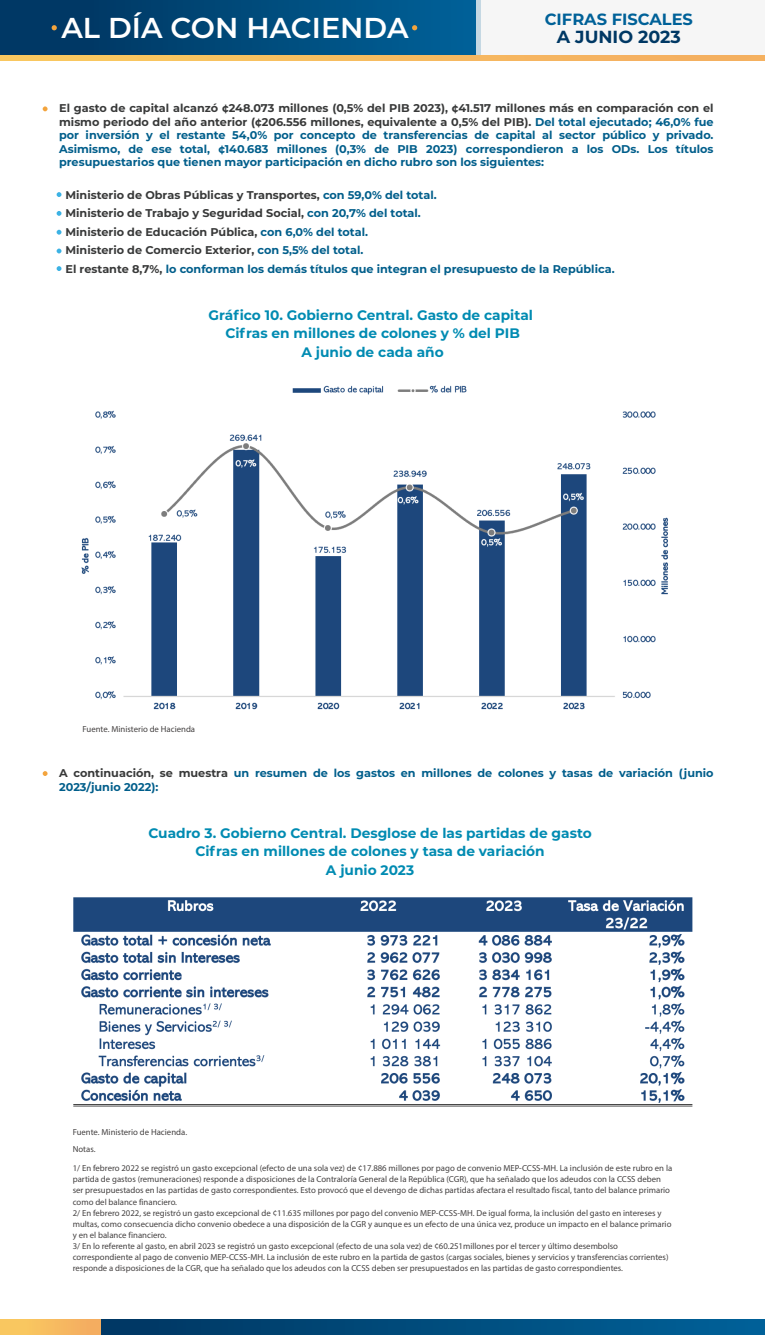
<style>
.page{position:relative;width:765px;height:1335px;background:#fff}
.page>*{position:absolute;margin:0;border:0;box-sizing:border-box;transform-origin:0 0}
.t1{font:600 28.75px "Montserrat";color:#fff}
.t2{font:700 17.5px "Montserrat";color:#003864}
.t3{font:700 16.25px "Montserrat";color:#006198}
.t4{font:700 13.75px/18.6px "Montserrat";color:#008bb2;text-align:center}
.t5{font:700 11.25px/13.5px "Montserrat";color:#005e8b;text-align:justify}
.t6{font:700 11.25px/18.5px "Montserrat";color:#383939}
.t7{font:8.75px/11px "Myriad Pro";color:#444141}
.s1{color:#383939}
.s2{color:#005e8b}
</style>
<div class="page">
<svg style="left:43px;top:106px;width:5px;height:5px"></svg>
<svg style="left:43px;top:771px;width:5px;height:5px"></svg>
<svg style="left:0;top:54px;width:765px;height:6px;background:#ddb36c"></svg>
<div style="left:0;top:0;width:765px;height:54px;background:#f6f6f6"></div>
<div style="left:0;top:0;width:475px;height:54px;background:linear-gradient(to right,#00325d,#006097)"></div>
<svg style="left:52px;top:25px;width:5px;height:5px"></svg>
<svg style="left:412px;top:25px;width:5px;height:5px"></svg>
<svg style="left:101px;top:1319px;width:664px;height:16px;background:#004b7d"></svg>
<div style="left:0;top:1319px;width:101px;height:16px;background:linear-gradient(to right,#facd60,#f4ab60)"></div>
<svg style="left:57px;top:192px;width:4px;height:5px"></svg>
<svg style="left:57px;top:211px;width:4px;height:5px"></svg>
<svg style="left:57px;top:266px;width:4px;height:5px"></svg>
<svg style="left:57px;top:249px;width:4px;height:4px"></svg>
<svg style="left:57px;top:230px;width:4px;height:5px"></svg>
<img style="left:73px;top:897px;width:620px;height:210px">
<img style="left:81px;top:385px;width:587px;height:325px">
<h1 class="t1" style="left:61px;top:7px;width:349px">AL DÍA CON HACIENDA</h1>
<h3 class="t3" style="left:545px;top:7px;width:150px">CIFRAS FISCALES</h3>
<h2 class="t2" style="left:557px;top:25px;width:125px">A JUNIO 2023</h2>
<p class="t5" style="left:59px;top:101px;width:656px"><span class="s1">El gasto de capital alcanzó ¢248.073 millones (0,5% del PIB 2023), ¢41.517 millones más en comparación con el mismo periodo del año anterior (¢206.556 millones, equivalente a 0,5% del PIB).</span> Del total ejecutado; 46,0% fue por inversión y el restante 54,0% por concepto de transferencias de capital al sector público y privado.<br>Asimismo, de ese total, ¢140.683 millones (0,3% de PIB 2023) correspondieron a los ODs. Los títulos presupuestarios que tienen mayor participación en dicho rubro son los siguientes:</p>
<p class="t6" style="left:66px;top:185px;width:551px">Ministerio de Obras Públicas y Transportes, <span class="s2">con 59,0% del total.<br></span>Ministerio de Trabajo y Seguridad Social, <span class="s2">con 20,7% del total.<br></span>Ministerio de Educación Pública, <span class="s2">con 6,0% del total.<br></span>Ministerio de Comercio Exterior, <span class="s2">con 5,5% del total.<br></span>El restante 8,7%, <span class="s2">lo conforman los demás títulos que integran el presupuesto de la República.</span></p>
<h3 class="t4" style="left:208px;top:305px;width:326px">Gráfico 10. Gobierno Central. Gasto de capital<br>Cifras en millones de colones y % del PIB<br>A junio de cada año</h3>
<p class="t7" style="left:83px;top:723px;width:114px">Fuente. Ministerio de Hacienda</p>
<p class="t5" style="left:59px;top:766px;width:656px"><span class="s1">A continuación, se muestra</span> un resumen de los gastos en millones de colones y tasas de variación (junio<br>2023/junio 2022):</p>
<h3 class="t4" style="left:148px;top:823px;width:445px">Cuadro 3. Gobierno Central. Desglose de las partidas de gasto<br>Cifras en millones de colones y tasa de variación<br>A junio 2023</h3>
<p class="t7" style="left:73px;top:1123px;width:116px;line-height:17.1px">Fuente. Ministerio de Hacienda.<br>Notas.</p>
<p class="t7" style="left:73px;top:1163px;width:601px">1/ En febrero 2022 se registró un gasto excepcional (efecto de una sola vez) de ¢17.886 millones por pago de convenio MEP-CCSS-MH. La inclusión de este rubro en la partida de gastos (remuneraciones) responde a disposiciones de la Contraloría General de la República (CGR), que ha señalado que los adeudos con la CCSS deben ser presupuestados en las partidas de gasto correspondientes. Esto provocó que el devengo de dichas partidas afectara el resultado fiscal, tanto del balance primario como del balance financiero.<br>2/ En febrero 2022, se registró un gasto excepcional de ¢11.635 millones por pago del convenio MEP-CCSS-MH. De igual forma, la inclusión del gasto en intereses y multas, como consecuencia dicho convenio obedece a una disposición de la CGR y aunque es un efecto de una única vez, produce un impacto en el balance primario y en el balance financiero.<br>3/ En lo referente al gasto, en abril 2023 se registró un gasto excepcional (efecto de una sola vez) de ¢60.251millones por el tercer y último desembolso correspondiente al pago de convenio MEP-CCSS-MH. La inclusión de este rubro en la partida de gastos (cargas sociales, bienes y servicios y transferencias corrientes) responde a disposiciones de la CGR, que ha señalado que los adeudos con la CCSS deben ser presupuestados en las partidas de gasto correspondientes.</p>
</div>
